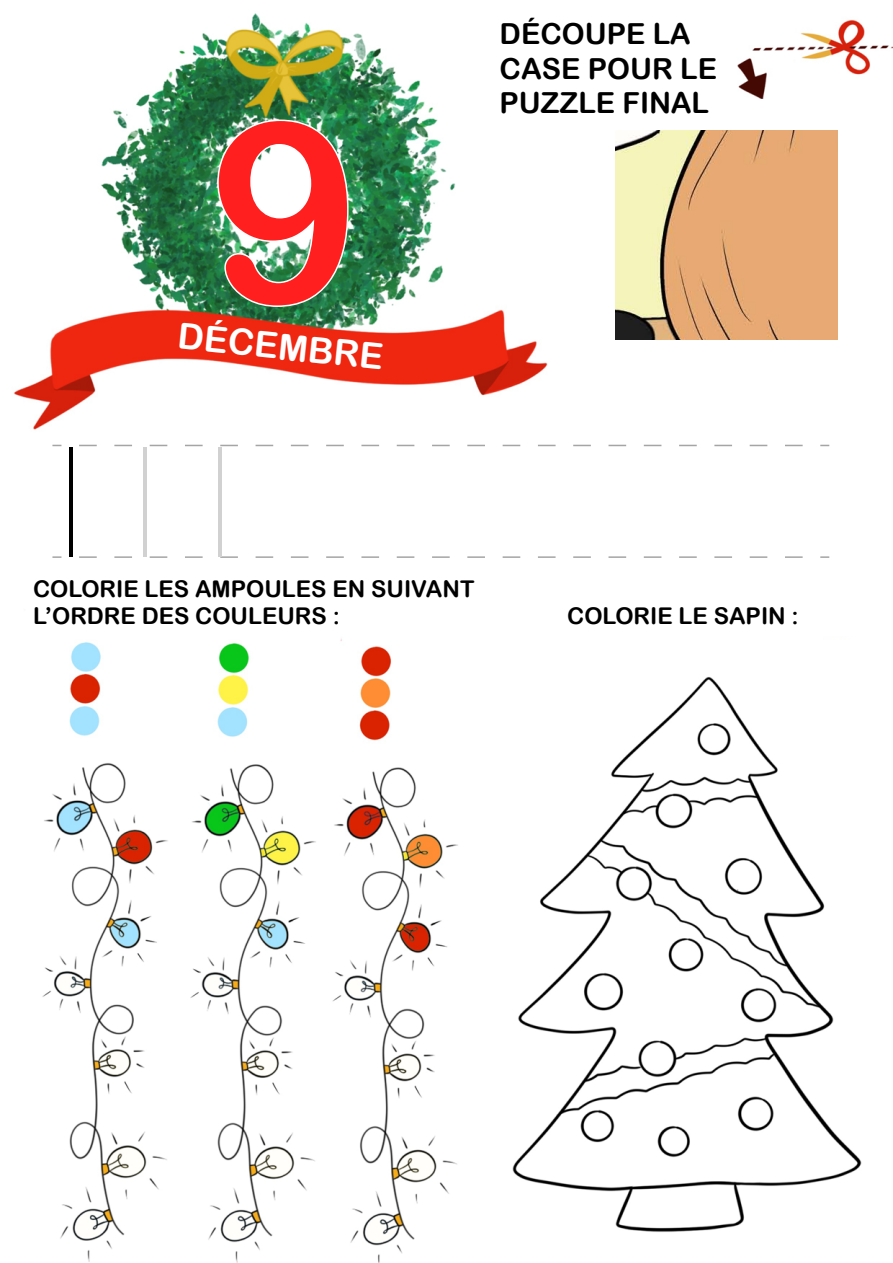
<style>
.page{position:relative;width:893px;height:1263px;background:#fff}
.page>*{position:absolute;margin:0;border:0;box-sizing:border-box;transform-origin:0 0}
.t1{font:254.1px "Arial Rounded MT Bold";color:#ff1f1f}
.t2{font:200 154.8px "Avenir Next";color:#d1d1d1}
.t3{font:36px "Arial Rounded MT Bold";color:#fff}
.t4{font:28.95px/34.8px "Arial Rounded MT Bold";color:#000}
.t5{font:23.1px/27.6px "Arial Rounded MT Bold";color:#000}
.s1{color:#000}
</style>
<div class="page">
<img style="left:13px;top:13px;width:880px;height:1250px">
<div style="left:33px;top:450px;width:828px;height:186px;background:#fff"></div>
<svg style="left:79px;top:445px;width:732px;height:1px"></svg>
<svg style="left:52px;top:556px;width:9px;height:2px"></svg>
<svg style="left:79px;top:556px;width:724px;height:2px"></svg>
<svg style="left:820px;top:556px;width:9px;height:2px"></svg>
<img style="left:217px;top:119px;width:132px;height:189px">
<div style="left:561px;top:100px;width:312px;height:300px;background:#fff"></div>
<img style="left:616px;top:130px;width:222px;height:209px">
<h1 class="t1" style="left:210px;top:63px;width:152px">9</h1>
<h3 class="t3" style="left:180px;top:314px;width:208px;rotate:6deg">DÉCEMBRE</h3>
<p class="t4" style="left:500px;top:16px;width:219px">DÉCOUPE LA<br>CASE POUR LE<br>PUZZLE FINAL</p>
<h2 class="t2" style="left:52px;top:373px;width:188px"><span class="s1">I</span> I I</h2>
<p class="t5" style="left:33px;top:574px;width:443px">COLORIE LES AMPOULES EN SUIVANT<br>L’ORDRE DES COULEURS :</p>
<p class="t5" style="left:567px;top:602px;width:233px">COLORIE LE SAPIN :</p>
</div>
